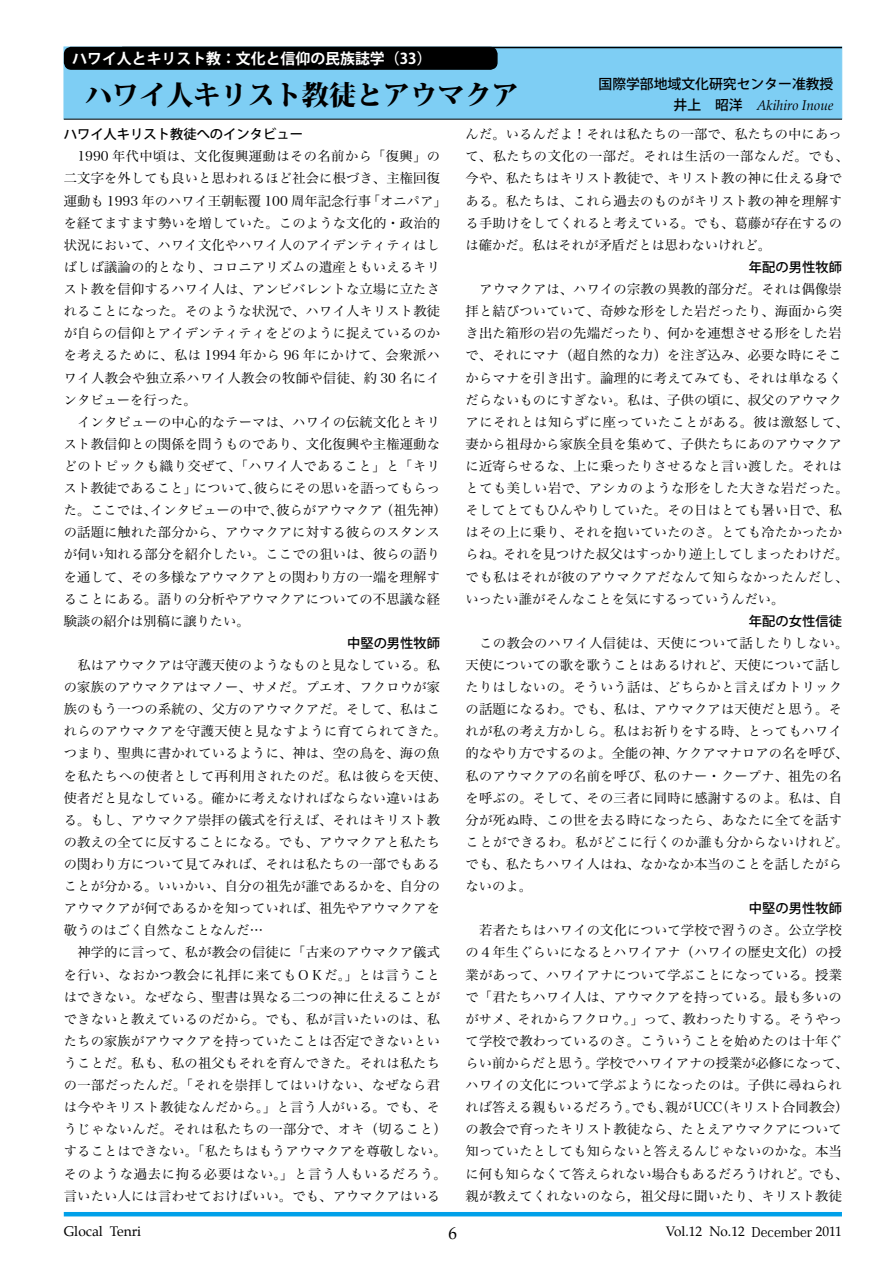
<style>
.page{position:relative;width:893px;height:1263px;background:#fff}
.page>*{position:absolute;margin:0;border:0;box-sizing:border-box;transform-origin:0 0}
.t1{font:800 27.15px "Koz Min Pro";color:#000}
.t2{font:16.95px "Palatino";color:#000}
.t3{font:700 14.85px "Koz Go Pro";color:#fff}
.t4{font:italic 13.8px "Palatino";color:#000}
.t5{font:500 13.8px "Koz Go Pro";color:#000}
.t6{font:13.8px "Palatino";color:#000}
.t7{font:13.5px "Palatino";color:#000}
.t8{font:13.35px/22px "Hira Min Pro W3";letter-spacing:.015em;color:#000}
.t9{font:500 13.35px "Koz Go Pro";color:#000}
.s1{font-family:"Koz Go Pro";font-weight:500;font-style:normal}
.s2{font-family:"Koz Min Pro"}
</style>
<div class="page">
<hr style="left:64px;top:1212px;width:778px;height:4px;background:#00a0e9">
<div style="left:64px;top:47px;width:778px;height:72px;background:#7ecef4;border:1px solid #7ecef4"></div>
<hr style="left:64px;top:119px;width:778px;height:1px;background:#000">
<hr style="left:122px;top:47px;width:720px;height:1px;background:#000">
<div style="left:65px;top:48px;width:432px;height:21px;background:#000;border-radius:7px"></div>
<div style="left:64px;top:47px;width:434px;height:23px;border:2px solid #000;border-radius:7px"></div>
<p class="t3" style="left:72px;top:49px;width:361px">ハワイ人とキリスト教：文化と信仰の民族誌学（33）</p>
<h1 class="t1" style="left:85px;top:74px;width:435px">ハワイ人キリスト教徒とアウマクア</h1>
<p class="t5" style="left:598px;top:75px;width:236px">国際学部地域文化研究センター准教授</p>
<p class="t4" style="left:646px;top:94px;width:189px"><span class="s1">　　井上　昭洋　</span>Akihiro Inoue</p>
<p class="t9" style="left:64px;top:126px;width:241px">ハワイ人キリスト教徒へのインタビュー</p>
<p class="t8" style="left:64px;top:144px;width:384px;text-indent:14px">1990 年代中頃は、文化復興運動はその名前から「復興」の二文字を外しても良いと思われるほど社会に根づき、主権回復運動も 1993 年のハワイ王朝転覆 100 周年記念行事「オニパア」を経てますます勢いを増していた。このような文化的・政治的状況において、ハワイ文化やハワイ人のアイデンティティはしばしば議論の的となり、コロニアリズムの遺産ともいえるキリスト教を信仰するハワイ人は、アンビバレントな立場に立たされることになった。そのような状況で、ハワイ人キリスト教徒が自らの信仰とアイデンティティをどのように捉えているのかを考えるために、私は 1994 年から 96 年にかけて、会衆派ハワイ人教会や独立系ハワイ人教会の牧師や信徒、約 30 名にインタビューを行った。</p>
<p class="t8" style="left:64px;top:409px;width:384px;text-indent:14px">インタビューの中心的なテーマは、ハワイの伝統文化とキリスト教信仰との関係を問うものであり、文化復興や主権運動などのトピックも織り交ぜて、「ハワイ人であること」と「キリスト教徒であること」について、彼らにその思いを語ってもらった。ここでは、インタビューの中で、彼らがアウマクア（祖先神）の話題に触れた部分から、アウマクアに対する彼らのスタンスが伺い知れる部分を紹介したい。ここでの狙いは、彼らの語りを通して、その多様なアウマクアとの関わり方の一端を理解することにある。語りの分析やアウマクアについての不思議な経験談の紹介は別稿に譲りたい。</p>
<p class="t9" style="left:347px;top:634px;width:95px">中堅の男性牧師</p>
<p class="t8" style="left:64px;top:653px;width:385px;text-indent:14px">私はアウマクアは守護天使のようなものと見なしている。私の家族のアウマクアはマノー、サメだ。プエオ、フクロウが家族のもう一つの系統の、父方のアウマクアだ。そして、私はこれらのアウマクアを守護天使と見なすように育てられてきた。つまり、聖典に書かれているように、神は、空の鳥を、海の魚を私たちへの使者として再利用されたのだ。私は彼らを天使、使者だと見なしている。確かに考えなければならない違いはある。もし、アウマクア崇拝の儀式を行えば、それはキリスト教の教えの全てに反することになる。でも、アウマクアと私たちの関わり方について見てみれば、それは私たちの一部でもあることが分かる。いいかい、自分の祖先が誰であるかを、自分のアウマクアが何であるかを知っていれば、祖先やアウマクアを敬うのはごく自然なことなんだ…</p>
<p class="t8" style="left:64px;top:940px;width:385px;text-align:center">神学的に言って、私が教会の信徒に「古来のアウマクア儀式<br>を行い、なおかつ教会に礼拝に来てもＯＫだ。」とは言うことはできない。なぜなら、聖書は異なる二つの神に仕えることができないと教えているのだから。でも、私が言いたいのは、私たちの家族がアウマクアを持っていたことは否定できないということだ。私も、私の祖父もそれを育んできた。それは私たちの一部だったんだ。「それを崇拝してはいけない、なぜなら君は今やキリスト教徒なんだから。」と言う人がいる。でも、そうじゃないんだ。それは私たちの一部分で、オキ（切ること）することはできない。「私たちはもうアウマクアを尊敬しない。そのような過去に拘る必要はない。」と言う人もいるだろう。言いたい人には言わせておけばいい。でも、アウマクアはいる</p>
<p class="t8" style="left:466px;top:122px;width:385px">んだ。いるんだよ！それは私たちの一部で、私たちの中にあって、私たちの文化の一部だ。それは生活の一部なんだ。でも、今や、私たちはキリスト教徒で、キリスト教の神に仕える身である。私たちは、これら過去のものがキリスト教の神を理解する手助けをしてくれると考えている。でも、葛藤が存在するのは確かだ。私はそれが矛盾だとは思わないけれど。</p>
<p class="t9" style="left:749px;top:258px;width:95px">年配の男性牧師</p>
<p class="t8" style="left:466px;top:277px;width:385px;text-indent:14px">アウマクアは、ハワイの宗教の異教的部分だ。それは偶像崇拝と結びついていて、奇妙な形をした岩だったり、海面から突き出た箱形の岩の先端だったり、何かを連想させる形をした岩で、それにマナ（超自然的な力）を注ぎ込み、必要な時にそこからマナを引き出す。論理的に考えてみても、それは単なるくだらないものにすぎない。私は、子供の頃に、叔父のアウマクアにそれとは知らずに座っていたことがある。彼は激怒して、妻から祖母から家族全員を集めて、子供たちにあのアウマクアに近寄らせるな、上に乗ったりさせるなと言い渡した。それはとても美しい岩で、アシカのような形をした大きな岩だった。そしてとてもひんやりしていた。その日はとても暑い日で、私はその上に乗り、それを抱いていたのさ。とても冷たかったからね。それを見つけた叔父はすっかり逆上してしまったわけだ。でも私はそれが彼のアウマクアだなんて知らなかったんだし、いったい誰がそんなことを気にするっていうんだい。</p>
<p class="t9" style="left:749px;top:612px;width:95px">年配の女性信徒</p>
<p class="t8" style="left:466px;top:631px;width:385px;text-indent:14px">この教会のハワイ人信徒は、天使について話したりしない。天使についての歌を歌うことはあるけれど、天使について話したりはしないの。そういう話は、どちらかと言えばカトリックの話題になるわ。でも、私は、アウマクアは天使だと思う。それが私の考え方かしら。私はお祈りをする時、とってもハワイ的なやり方でするのよ。全能の神、ケクアマナロアの名を呼び、私のアウマクアの名前を呼び、私のナー・クープナ、祖先の名を呼ぶの。そして、その三者に同時に感謝するのよ。私は、自分が死ぬ時、この世を去る時になったら、あなたに全てを話すことができるわ。私がどこに行くのか誰も分からないけれど。でも、私たちハワイ人はね、なかなか本当のことを話したがらないのよ。</p>
<p class="t9" style="left:749px;top:900px;width:95px">中堅の男性牧師</p>
<p class="t8" style="left:466px;top:918px;width:384px;text-align:center">若者たちはハワイの文化について学校で習うのさ。公立学校<br>の４年生ぐらいになるとハワイアナ（ハワイの歴史文化）の授業があって、ハワイアナについて学ぶことになっている。授業で「君たちハワイ人は、アウマクアを持っている。最も多いのがサメ、それからフクロウ。」って、教わったりする。そうやって学校で教わっているのさ。こういうことを始めたのは十年ぐらい前からだと思う。学校でハワイアナの授業が必修になって、ハワイの文化について学ぶようになったのは。子供に尋ねられれば答える親もいるだろう。でも、親がUCC（キリスト合同教会）の教会で育ったキリスト教徒なら、たとえアウマクアについて知っていたとしても知らないと答えるんじゃないのかな。本当に何も知らなくて答えられない場合もあるだろうけれど。でも、親が教えてくれないのなら，祖父母に聞いたり、キリスト教徒</p>
<p class="t6" style="left:64px;top:1220px;width:79px">Glocal Tenri</p>
<p class="t2" style="left:449px;top:1219px;width:10px">6</p>
<p class="t7" style="left:666px;top:1220px;width:178px">Vol.12 No.12 <span class="s2">December</span> 2011</p>
</div>
